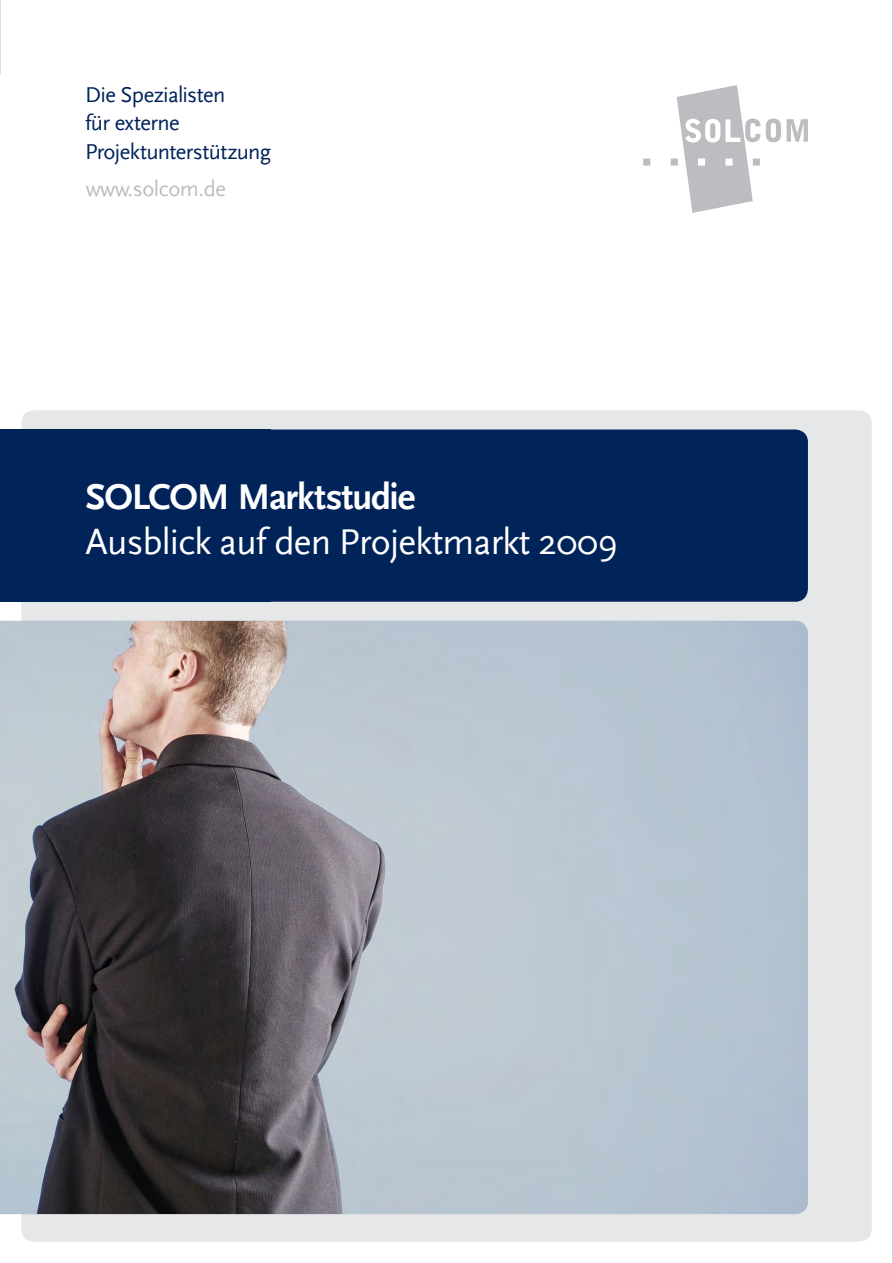
<style>
.page{position:relative;width:893px;height:1263px;background:#fff}
.page>*{position:absolute;margin:0;border:0;box-sizing:border-box;transform-origin:0 0}
.t1{font:37.5px "Scala Sans";letter-spacing:-.02em;color:#fff}
.t2{font:700 37.5px "Scala Sans";letter-spacing:-.035em;color:#fff}
.t3{font:22.5px/28.5px "Scala Sans";letter-spacing:-.03em;color:#002359}
.t4{font:22.5px "Scala Sans";letter-spacing:-.02em;color:#bcbdc0}
</style>
<div class="page">
<div style="left:21px;top:410px;width:851px;height:832px;background:#e6e7e9;border-radius:13px"></div>
<img style="left:0;top:621px;width:808px;height:593px">
<hr style="left:892px;top:0;width:1px;height:1263px;background:#bcbdc0">
<div style="left:0;top:429px;width:271px;height:173px;background:#002359"></div>
<div style="left:238px;top:429px;width:570px;height:173px;background:#002359;border-radius:13px"></div>
<svg style="left:643px;top:85px;width:165px;height:128px"></svg>
<hr style="left:0;top:0;width:1px;height:74px;background:#bcbdc0">
<p class="t3" style="left:85px;top:80px;width:188px">Die Spezialisten<br>für externe<br>Projektunterstützung</p>
<p class="t4" style="left:86px;top:176px;width:142px">www.solcom.de</p>
<h1 class="t2" style="left:86px;top:476px;width:331px">SOLCOM Marktstudie</h1>
<h1 class="t1" style="left:86px;top:522px;width:534px">Ausblick auf den Projektmarkt 2009</h1>
</div>
